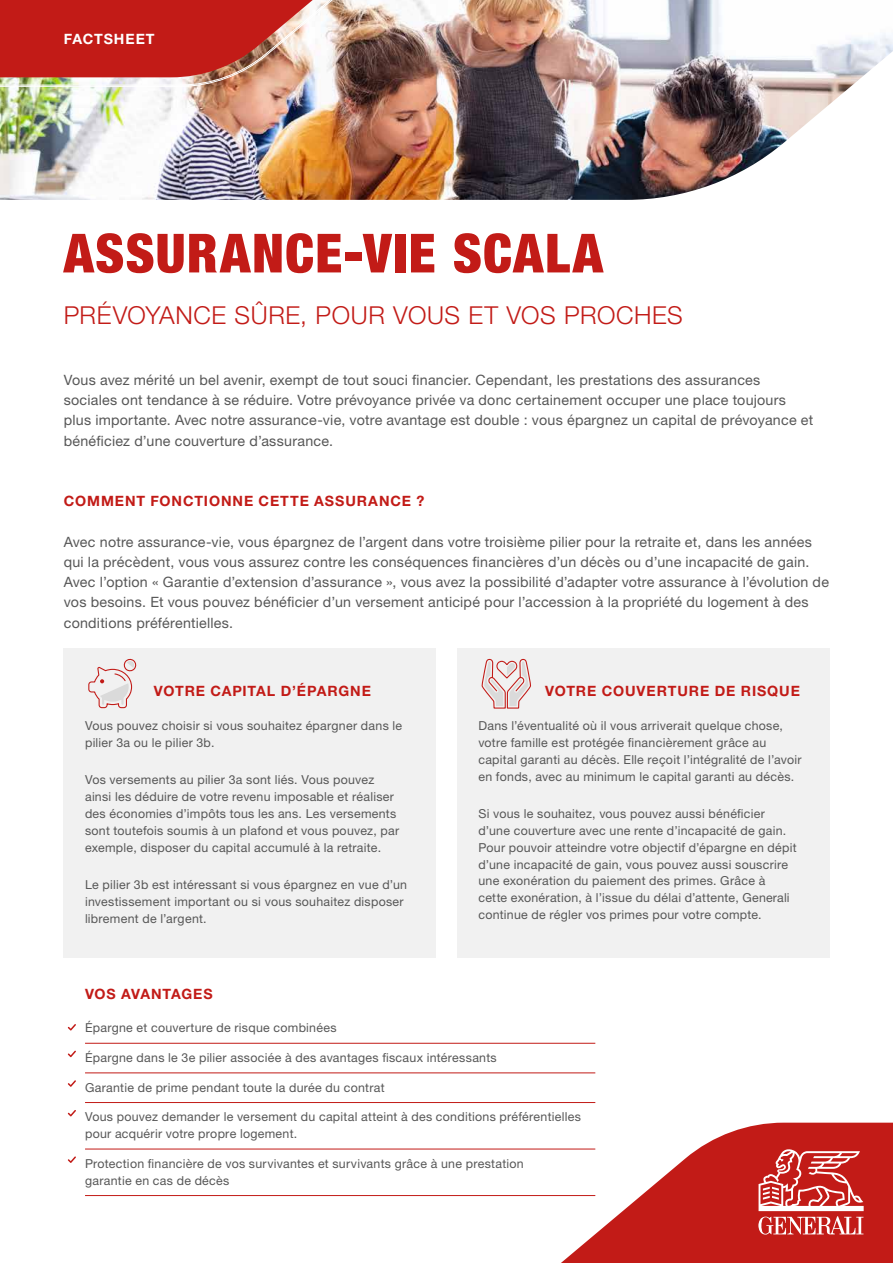
<style>
.page{position:relative;width:893px;height:1263px;background:#fff}
.page>*{position:absolute;margin:0;border:0;box-sizing:border-box;transform-origin:0 0}
.t1{font:900 condensed 54px "Helvetica Neue LT Std";letter-spacing:.025em;color:#c21b17}
.t2{font:300 24.75px "Helvetica Neue LT Std";letter-spacing:.025em;color:#c21b17}
.t3{font:14.25px/20.2px "Helvetica Neue LT Std";letter-spacing:.015em;color:#575757}
.t4{font:700 14.25px "Helvetica Neue LT Std";letter-spacing:.06em;color:#c21b17}
.t5{font:700 14.25px "Helvetica Neue LT Std";letter-spacing:.065em;color:#fff}
.t6{font:12.3px/17px "Helvetica Neue LT Std";letter-spacing:.02em;color:#575757}
</style>
<div class="page">
<img style="left:0;top:0;width:893px;height:200px">
<svg style="left:0;top:0;width:348px;height:87px;background:#c95149"></svg>
<svg style="left:545px;top:1123px;width:348px;height:140px;fill:#c21b17"></svg>
<svg style="left:758px;top:1149px;width:106px;height:85px"></svg>
<div style="left:64px;top:648px;width:372px;height:309px;background:#f1f1f1"></div>
<div style="left:457px;top:648px;width:372px;height:309px;background:#f1f1f1"></div>
<hr style="left:85px;top:1043px;width:510px;height:1px;background:#c21b17">
<hr style="left:85px;top:1073px;width:510px;height:1px;background:#c21b17">
<hr style="left:85px;top:1102px;width:510px;height:1px;background:#c21b17">
<hr style="left:85px;top:1149px;width:510px;height:1px;background:#c21b17">
<hr style="left:85px;top:1195px;width:510px;height:1px;background:#c21b17">
<svg style="left:68px;top:1024px;width:8px;height:6px"></svg>
<svg style="left:68px;top:1050px;width:8px;height:7px"></svg>
<svg style="left:68px;top:1080px;width:8px;height:7px"></svg>
<svg style="left:68px;top:1110px;width:8px;height:6px"></svg>
<svg style="left:68px;top:1156px;width:8px;height:7px"></svg>
<svg style="left:88px;top:658px;width:48px;height:51px"></svg>
<svg style="left:481px;top:658px;width:50px;height:51px"></svg>
<p class="t5" style="left:64px;top:30px;width:92px">FACTSHEET</p>
<h1 class="t1" style="left:64px;top:220px;width:541px">ASSURANCE-VIE SCALA</h1>
<h2 class="t2" style="left:64px;top:300px;width:620px">PRÉVOYANCE SÛRE, POUR VOUS ET VOS PROCHES</h2>
<p class="t3" style="left:64px;top:369px;width:751px">Vous avez mérité un bel avenir, exempt de tout souci financier. Cependant, les prestations des assurances sociales ont tendance à se réduire. Votre prévoyance privée va donc certainement occuper une place toujours plus importante. Avec notre assurance-vie, votre avantage est double : vous épargnez un capital de prévoyance et bénéficiez d’une couverture d’assurance.</p>
<p class="t4" style="left:64px;top:492px;width:362px">COMMENT FONCTIONNE CETTE ASSURANCE ?</p>
<p class="t3" style="left:64px;top:531px;width:767px">Avec notre assurance-vie, vous épargnez de l’argent dans votre troisième pilier pour la retraite et, dans les années qui la précèdent, vous vous assurez contre les conséquences financières d’un décès ou d’une incapacité de gain.<br>Avec l’option « Garantie d’extension d’assurance », vous avez la possibilité d’adapter votre assurance à l’évolution de vos besoins. Et vous pouvez bénéficier d’un versement anticipé pour l’accession à la propriété du logement à des conditions préférentielles.</p>
<p class="t4" style="left:154px;top:682px;width:219px">VOTRE CAPITAL D’ÉPARGNE</p>
<p class="t6" style="left:85px;top:717px;width:319px">Vous pouvez choisir si vous souhaitez épargner dans le pilier 3a ou le pilier 3b.</p>
<p class="t6" style="left:85px;top:771px;width:316px">Vos versements au pilier 3a sont liés. Vous pouvez ainsi les déduire de votre revenu imposable et réaliser des économies d’impôts tous les ans. Les versements sont toutefois soumis à un plafond et vous pouvez, par exemple, disposer du capital accumulé à la retraite.</p>
<p class="t6" style="left:85px;top:876px;width:324px">Le pilier 3b est intéressant si vous épargnez en vue d’un investissement important ou si vous souhaitez disposer librement de l’argent.</p>
<p class="t4" style="left:545px;top:682px;width:256px">VOTRE COUVERTURE DE RISQUE</p>
<p class="t6" style="left:478px;top:717px;width:325px">Dans l’éventualité où il vous arriverait quelque chose, votre famille est protégée financièrement grâce au capital garanti au décès. Elle reçoit l’intégralité de l’avoir en fonds, avec au minimum le capital garanti au décès.</p>
<p class="t6" style="left:478px;top:805px;width:320px">Si vous le souhaitez, vous pouvez aussi bénéficier d’une couverture avec une rente d’incapacité de gain.<br>Pour pouvoir atteindre votre objectif d’épargne en dépit d’une incapacité de gain, vous pouvez aussi souscrire une exonération du paiement des primes. Grâce à cette exonération, à l’issue du délai d’attente, Generali continue de régler vos primes pour votre compte.</p>
<p class="t4" style="left:85px;top:984px;width:129px">VOS AVANTAGES</p>
<p class="t6" style="left:85px;top:1019px;width:253px">Épargne et couverture de risque combinées</p>
<p class="t6" style="left:85px;top:1049px;width:413px">Épargne dans le 3e pilier associée à des avantages fiscaux intéressants</p>
<p class="t6" style="left:85px;top:1079px;width:301px">Garantie de prime pendant toute la durée du contrat</p>
<p class="t6" style="left:85px;top:1108px;width:497px">Vous pouvez demander le versement du capital atteint à des conditions préférentielles pour acquérir votre propre logement.</p>
<p class="t6" style="left:85px;top:1155px;width:440px">Protection financière de vos survivantes et survivants grâce à une prestation garantie en cas de décès</p>
</div>
